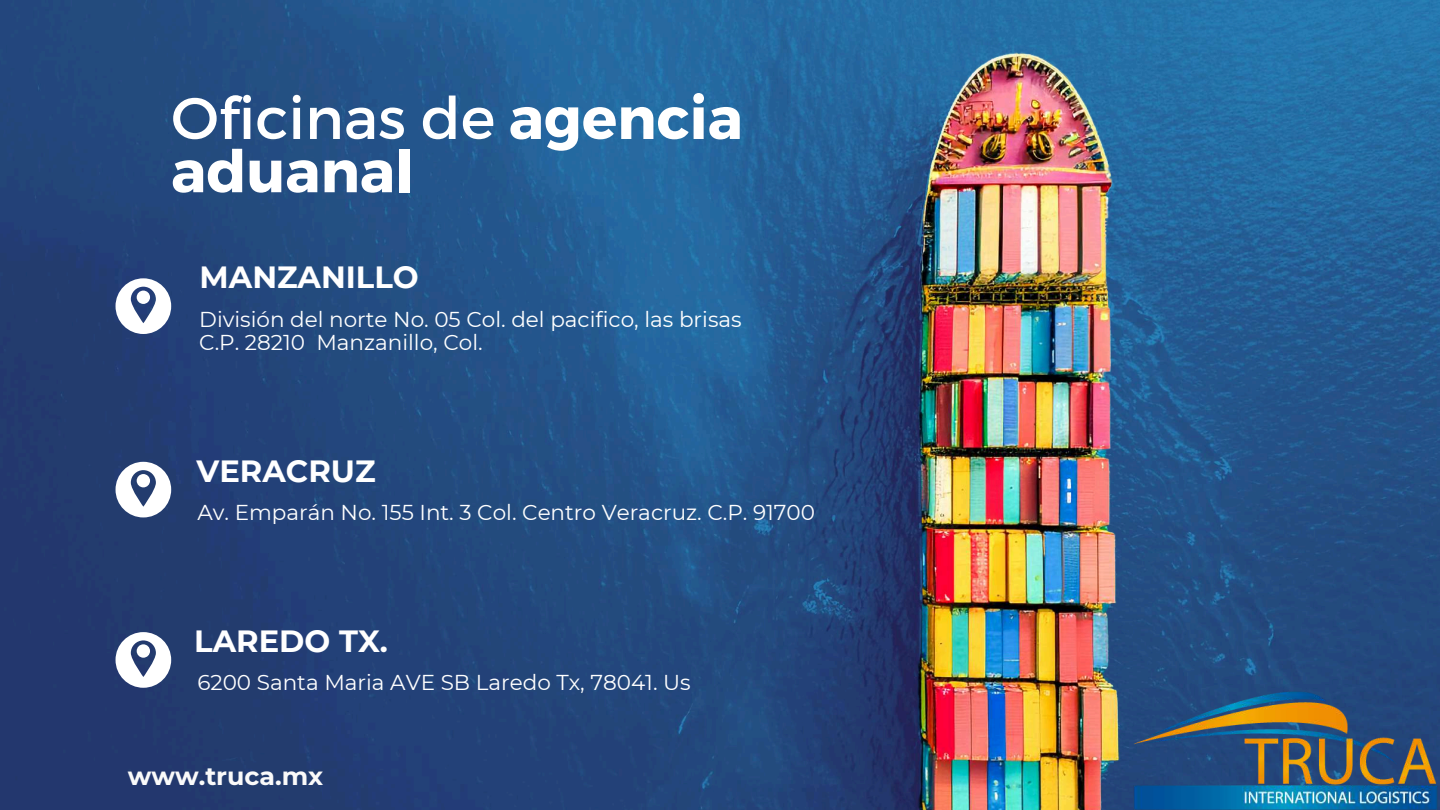
<style>
.page{position:relative;width:1440px;height:810px;background:#fff}
.page>*{position:absolute;margin:0;border:0;box-sizing:border-box;transform-origin:0 0}
.t1{font:700 58.6px/53.2px "Montserrat";color:#fff}
.t2{font:700 30.6px "Montserrat";color:#fff}
.t3{font:700 25.3px "Montserrat";color:#fafafa}
.t4{font:21.5px/23.5px "Montserrat";color:#fff}
.s1{font-weight:400}
</style>
<div class="page">
<img style="left:0;top:0;width:805px;height:810px">
<img style="left:805px;top:0;width:635px;height:810px">
<svg style="left:116px;top:278px;width:55px;height:56px"></svg>
<svg style="left:116px;top:462px;width:55px;height:55px"></svg>
<svg style="left:116px;top:632px;width:55px;height:56px"></svg>
<img style="left:1132px;top:687px;width:308px;height:123px">
<h1 class="t1" style="left:171px;top:89px;width:573px"><span class="s1">Oficinas de</span> agencia aduanal</h1>
<h2 class="t2" style="left:200px;top:259px;width:221px">MANZANILLO</h2>
<p class="t4" style="left:199px;top:307px;width:544px">División del norte No. 05 Col. del pacifico, las brisas<br>C.P. 28210 Manzanillo, Col.</p>
<h2 class="t2" style="left:196px;top:452px;width:181px">VERACRUZ</h2>
<p class="t4" style="left:197px;top:501px;width:619px">Av. Emparán No. 155 Int. 3 Col. Centro Veracruz. C.P. 91700</p>
<h2 class="t2" style="left:194px;top:622px;width:195px">LAREDO TX.</h2>
<p class="t4" style="left:197px;top:671px;width:495px">6200 Santa Maria AVE SB Laredo Tx, 78041. Us</p>
<p class="t3" style="left:128px;top:760px;width:197px">www.truca.mx</p>
</div>
